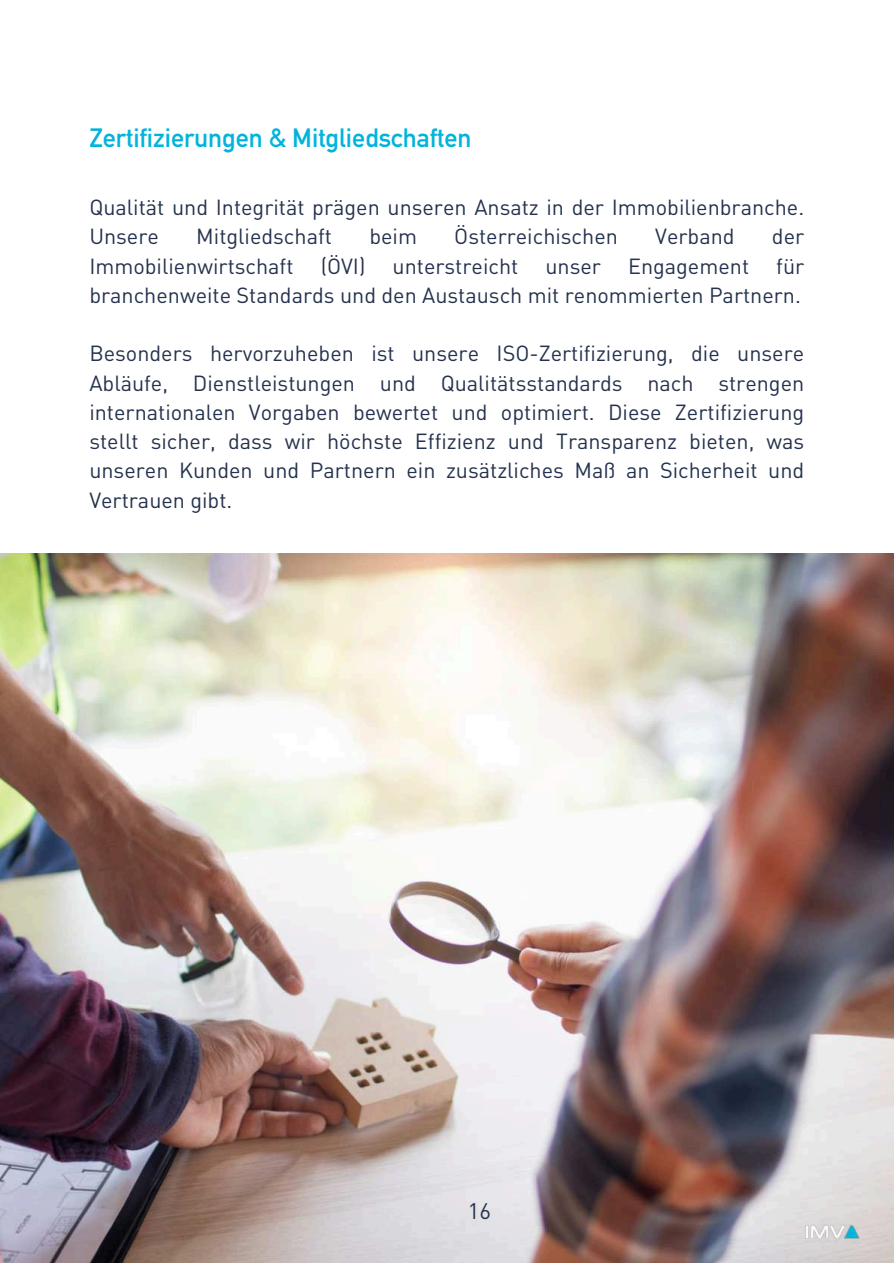
<style>
.page{position:relative;width:894px;height:1264px;background:#fff}
.page>*{position:absolute;margin:0;border:0;box-sizing:border-box;transform-origin:0 0}
.t1{font:700 26.1px "DIN Alternate";color:#01b4dc}
.t2{font:22.2px "DIN Pro";color:#25324d}
.t3{font:21.6px/29.2px "DIN Pro";color:#25324d}
</style>
<div class="page">
<img style="left:0;top:554px;width:893px;height:708px">
<img style="left:798px;top:1218px;width:68px;height:27px">
<p class="t1" style="left:89px;top:118px;width:383px">Zertifizierungen &amp; Mitgliedschaften</p>
<p class="t3" style="left:89px;top:190px;width:716px">Qualität und Integrität prägen unseren Ansatz in der Immobilienbranche.<br>Unsere</p>
<p class="t3" style="left:196px;top:220px;width:137px">Mitgliedschaft</p>
<p class="t3" style="left:369px;top:220px;width:49px">beim</p>
<p class="t3" style="left:454px;top:220px;width:165px">Österreichischen</p>
<p class="t3" style="left:655px;top:220px;width:81px">Verband</p>
<p class="t3" style="left:771px;top:220px;width:34px">der</p>
<p class="t3" style="left:89px;top:249px;width:206px">Immobilienwirtschaft</p>
<p class="t3" style="left:320px;top:249px;width:46px">(ÖVI)</p>
<p class="t3" style="left:392px;top:249px;width:127px">unterstreicht</p>
<p class="t3" style="left:545px;top:249px;width:57px">unser</p>
<p class="t3" style="left:628px;top:249px;width:123px">Engagement</p>
<p class="t3" style="left:89px;top:249px;width:716px;text-align:right">für<br>branchenweite Standards und den Austausch mit renommierten Partnern.</p>
<p class="t3" style="left:89px;top:337px;width:716px;text-align:justify">Besonders hervorzuheben ist unsere ISO-Zertifizierung, die unsere Abläufe, Dienstleistungen und Qualitätsstandards nach strengen internationalen Vorgaben bewertet und optimiert. Diese Zertifizierung stellt sicher, dass wir höchste Effizienz und Transparenz bieten, was unseren Kunden und Partnern ein zusätzliches Maß an Sicherheit und Vertrauen gibt.</p>
<p class="t2" style="left:468px;top:1193px;width:25px">16</p>
</div>
